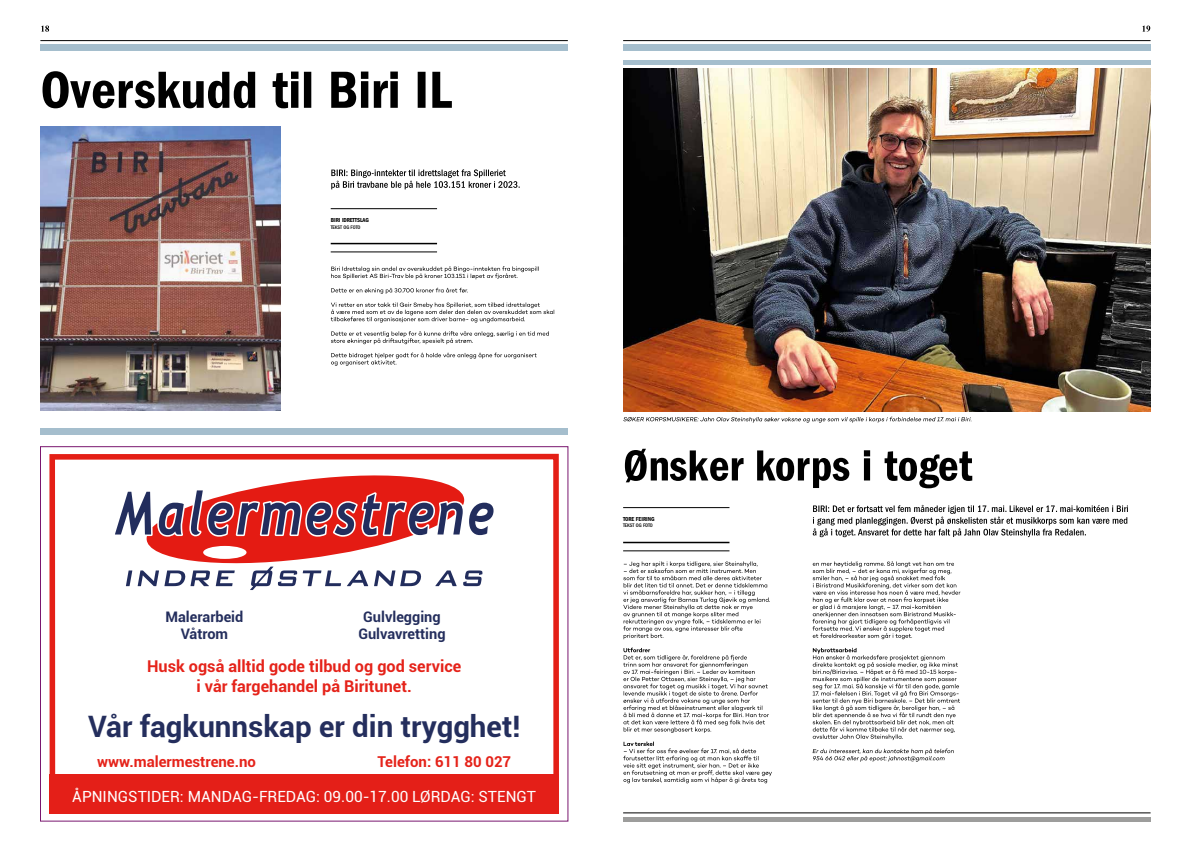
<style>
.page{position:relative;width:1191px;height:851px;background:#fff}
.page>*{position:absolute;margin:0;border:0;box-sizing:border-box;transform-origin:0 0}
.t1{font:700 29.47px "Roboto";color:#242e5d}
.t2{font:700 16.27px/19.5px "Roboto";color:#e5231a;text-align:center}
.t3{font:15.38px "Roboto";color:#fff}
.t4{font:700 15px "Roboto";color:#e5231a}
.t5{font:700 14.55px/17.5px "Roboto";color:#242e5d;text-align:center}
.t6{font:6px "Franklin Gothic LT Pro Cn Dm";color:#000}
.t7{font:500 condensed 5.25px "Franklin Gothic LT Pro";color:#000}
</style>
<div class="page">
<svg style="left:41px;top:26px;width:8px;height:6px"></svg>
<svg style="left:1142px;top:26px;width:8px;height:6px"></svg>
<hr style="left:623px;top:40px;width:527px;height:1px;background:#000">
<hr style="left:40px;top:40px;width:528px;height:1px;background:#000">
<hr style="left:623px;top:812px;width:527px;height:1px;background:#000">
<div style="left:623px;top:816px;width:527px;height:5px;background:#9d9d9c"></div>
<div style="left:623px;top:45px;width:527px;height:6px;background:#a5becd"></div>
<div style="left:40px;top:428px;width:528px;height:7px;background:#a5becd"></div>
<div style="left:40px;top:45px;width:528px;height:6px;background:#a5becd"></div>
<svg style="left:50px;top:453px;width:509px;height:321px"></svg>
<div style="left:50px;top:774px;width:509px;height:39px;background:#e41f18"></div>
<img style="left:40px;top:127px;width:240px;height:283px">
<svg style="left:331px;top:352px;width:205px;height:14px"></svg>
<svg style="left:331px;top:331px;width:218px;height:13px"></svg>
<svg style="left:331px;top:302px;width:223px;height:20px"></svg>
<svg style="left:331px;top:288px;width:137px;height:6px"></svg>
<svg style="left:331px;top:266px;width:207px;height:13px"></svg>
<svg style="left:42px;top:71px;width:410px;height:37px"></svg>
<svg style="left:331px;top:169px;width:189px;height:20px"></svg>
<hr style="left:331px;top:208px;width:106px;height:1px;background:#000">
<hr style="left:331px;top:243px;width:106px;height:1px;background:#000">
<hr style="left:331px;top:252px;width:106px;height:1px;background:#000">
<hr style="left:623px;top:61px;width:527px;height:4px;background:#a5becd">
<svg style="left:623px;top:741px;width:149px;height:42px"></svg>
<svg style="left:623px;top:647px;width:146px;height:85px"></svg>
<svg style="left:623px;top:561px;width:147px;height:78px"></svg>
<svg style="left:812px;top:748px;width:142px;height:13px"></svg>
<svg style="left:812px;top:647px;width:148px;height:93px"></svg>
<svg style="left:812px;top:561px;width:148px;height:78px"></svg>
<svg style="left:812px;top:505px;width:315px;height:32px"></svg>
<svg style="left:625px;top:448px;width:347px;height:40px"></svg>
<hr style="left:623px;top:507px;width:106px;height:1px;background:#000">
<hr style="left:623px;top:541px;width:106px;height:2px;background:#000">
<hr style="left:623px;top:550px;width:106px;height:1px;background:#000">
<svg style="left:623px;top:416px;width:348px;height:6px"></svg>
<img style="left:623px;top:69px;width:527px;height:342px">
<p class="t6" style="left:331px;top:217px;width:40px">BIRI IDRETTSLAG</p>
<p class="t7" style="left:331px;top:224px;width:31px">TEKST OG FOTO</p>
<p class="t5" style="left:165px;top:608px;width:79px">Malerarbeid<br>Våtrom</p>
<p class="t5" style="left:358px;top:608px;width:89px">Gulvlegging<br>Gulvavretting</p>
<p class="t2" style="left:147px;top:657px;width:315px">Husk også alltid gode tilbud og god service i vår fargehandel på Biritunet.</p>
<h1 class="t1" style="left:88px;top:714px;width:434px">Vår fagkunnskap er din trygghet!</h1>
<p class="t4" style="left:97px;top:755px;width:160px">www.malermestrene.no</p>
<p class="t4" style="left:377px;top:755px;width:135px">Telefon: 611 80 027</p>
<p class="t3" style="left:72px;top:787px;width:465px">ÅPNINGSTIDER: MANDAG-FREDAG: 09.00-17.00 LØRDAG: STENGT</p>
<p class="t6" style="left:623px;top:515px;width:33px">TORE FEIRING</p>
<p class="t7" style="left:623px;top:522px;width:31px">TEKST OG FOTO</p>
</div>
